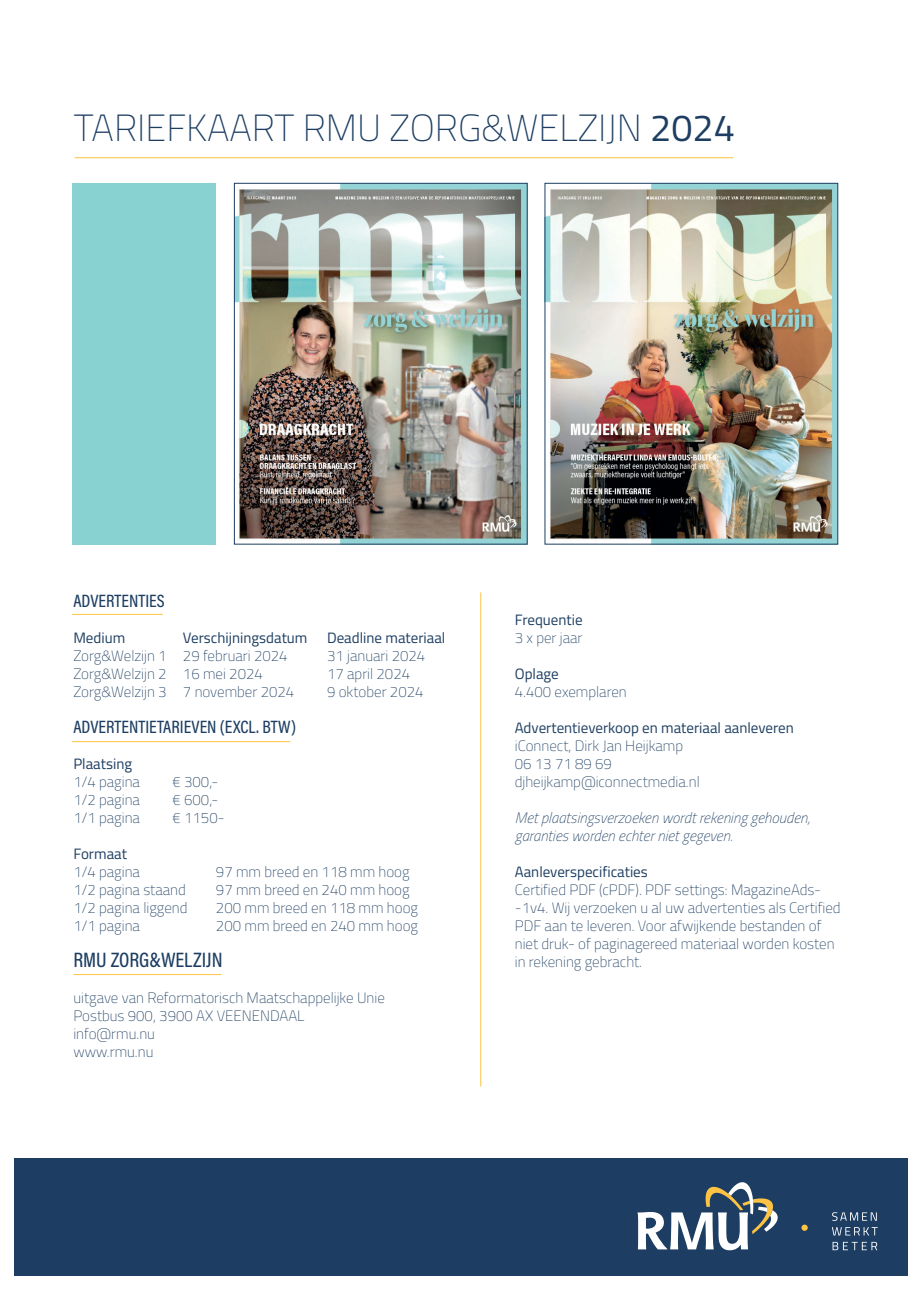
<style>
.page{position:relative;width:919px;height:1289px;background:#fff}
.page>*{position:absolute;margin:0;border:0;box-sizing:border-box;transform-origin:0 0}
.t1{font:200 37.8px "Titillium Web";color:#1d3e62}
.t2{font:500 21px "Acumin Pro Cond";color:#1d3e62}
.t3{font:500 18px "Acumin Pro Cond";color:#1d3e62}
.t4{font:200 15px/18px "Titillium Web";color:#1d3e62}
.t5{font:15px "Titillium Web";color:#1d3e62}
.t6{font:italic 200 15px/18px "Titillium Web";color:#1d3e62}
.s1{font-weight:400}
.s2{color:#fff}
</style>
<div class="page">
<div style="left:14px;top:1158px;width:893px;height:118px;background:#1d3e62"></div>
<svg style="left:637px;top:1182px;width:141px;height:68px"></svg>
<svg style="left:801px;top:1224px;width:6px;height:6px"></svg>
<svg style="left:832px;top:1241px;width:45px;height:9px"></svg>
<svg style="left:832px;top:1227px;width:45px;height:8px"></svg>
<svg style="left:832px;top:1212px;width:44px;height:8px"></svg>
<img style="left:236px;top:185px;width:289px;height:357px">
<div style="left:234px;top:183px;width:293px;height:361px;border:1px solid #1d3e62"></div>
<hr style="left:72px;top:614px;width:91px;height:1px;background:#fec343">
<hr style="left:72px;top:741px;width:218px;height:1px;background:#fec343">
<hr style="left:73px;top:974px;width:148px;height:1px;background:#fec343">
<hr style="left:480px;top:592px;width:1px;height:494px;background:#fec343">
<hr style="left:75px;top:157px;width:658px;height:1px;background:#fec343">
<img style="left:546px;top:185px;width:290px;height:357px">
<div style="left:544px;top:183px;width:294px;height:361px;border:1px solid #1d3e62"></div>
<div style="left:72px;top:183px;width:144px;height:361px;background:#89d2d2"></div>
<h1 class="t1" style="left:74px;top:101px;width:662px">TARIEFKAART RMU ZORG&amp;WELZIJN <span class="s1">2024</span></h1>
<p class="t3" style="left:73px;top:589px;width:93px">ADVERTENTIES</p>
<p class="t5" style="left:73px;top:627px;width:53px">Medium</p>
<p class="t5" style="left:183px;top:627px;width:126px">Verschijningsdatum</p>
<p class="t5" style="left:327px;top:627px;width:120px">Deadline materiaal</p>
<p class="t4" style="left:73px;top:646px;width:216px">Zorg&amp;Welzijn 1<span class="s2">G</span> 29 februari 2024</p>
<p class="t4" style="left:327px;top:646px;width:100px">31 januari 2024</p>
<p class="t4" style="left:73px;top:664px;width:191px">Zorg&amp;Welzijn 2 16 mei 2024</p>
<p class="t4" style="left:327px;top:664px;width:85px">17 april 2024</p>
<p class="t4" style="left:73px;top:682px;width:222px">Zorg&amp;Welzijn 3 7 november 2024</p>
<p class="t4" style="left:327px;top:682px;width:98px">9 oktober 2024</p>
<p class="t3" style="left:73px;top:715px;width:224px">ADVERTENTIETARIEVEN (EXCL. BTW)</p>
<p class="t5" style="left:73px;top:753px;width:60px">Plaatsing</p>
<p class="t4" style="left:73px;top:772px;width:68px">1/4 pagina</p>
<p class="t4" style="left:172px;top:772px;width:47px">€ 300,-</p>
<p class="t4" style="left:73px;top:790px;width:68px">1/2 pagina</p>
<p class="t4" style="left:172px;top:790px;width:47px">€ 600,-</p>
<p class="t4" style="left:73px;top:808px;width:68px">1/1 pagina</p>
<p class="t4" style="left:172px;top:808px;width:54px">€ 1150-</p>
<p class="t5" style="left:73px;top:843px;width:55px">Formaat</p>
<p class="t4" style="left:73px;top:862px;width:68px">1/4 pagina</p>
<p class="t4" style="left:216px;top:862px;width:195px">97 mm breed en 118 mm hoog</p>
<p class="t4" style="left:73px;top:880px;width:114px">1/2 pagina staand</p>
<p class="t4" style="left:216px;top:880px;width:195px">97 mm breed en 240 mm hoog</p>
<p class="t4" style="left:73px;top:898px;width:116px">1/2 pagina liggend</p>
<p class="t4" style="left:216px;top:898px;width:204px">200 mm breed en 118 mm hoog</p>
<p class="t4" style="left:73px;top:916px;width:68px">1/1 pagina</p>
<p class="t4" style="left:216px;top:916px;width:204px">200 mm breed en 240 mm hoog</p>
<h2 class="t2" style="left:73px;top:946px;width:151px">RMU ZORG&amp;WELZIJN</h2>
<p class="t4" style="left:73px;top:988px;width:313px">uitgave van Reformatorisch Maatschappelijke Unie<br>Postbus 900, 3900 AX VEENENDAAL info@rmu.nu<br>www.rmu.nu</p>
<p class="t5" style="left:514px;top:609px;width:69px">Frequentie</p>
<p class="t4" style="left:514px;top:628px;width:69px">3 x per jaar</p>
<p class="t5" style="left:514px;top:663px;width:46px">Oplage</p>
<p class="t4" style="left:514px;top:682px;width:113px">4.400 exemplaren</p>
<p class="t5" style="left:514px;top:717px;width:280px">Advertentieverkoop en materiaal aanleveren</p>
<p class="t4" style="left:514px;top:736px;width:186px">iConnect, Dirk Jan Heijkamp<br>06 13 71 89 69 djheijkamp@iconnectmedia.nl</p>
<p class="t6" style="left:514px;top:808px;width:297px">Met plaatsingsverzoeken wordt rekening gehouden, garanties worden echter niet gegeven.</p>
<p class="t5" style="left:514px;top:861px;width:134px">Aanleverspecificaties</p>
<p class="t4" style="left:514px;top:880px;width:327px">Certified PDF (cPDF). PDF settings: MagazineAds--1v4. Wij verzoeken u al uw advertenties als Certified PDF aan te leveren. Voor afwijkende bestanden of niet druk- of paginagereed materiaal worden kosten in rekening gebracht.</p>
</div>
